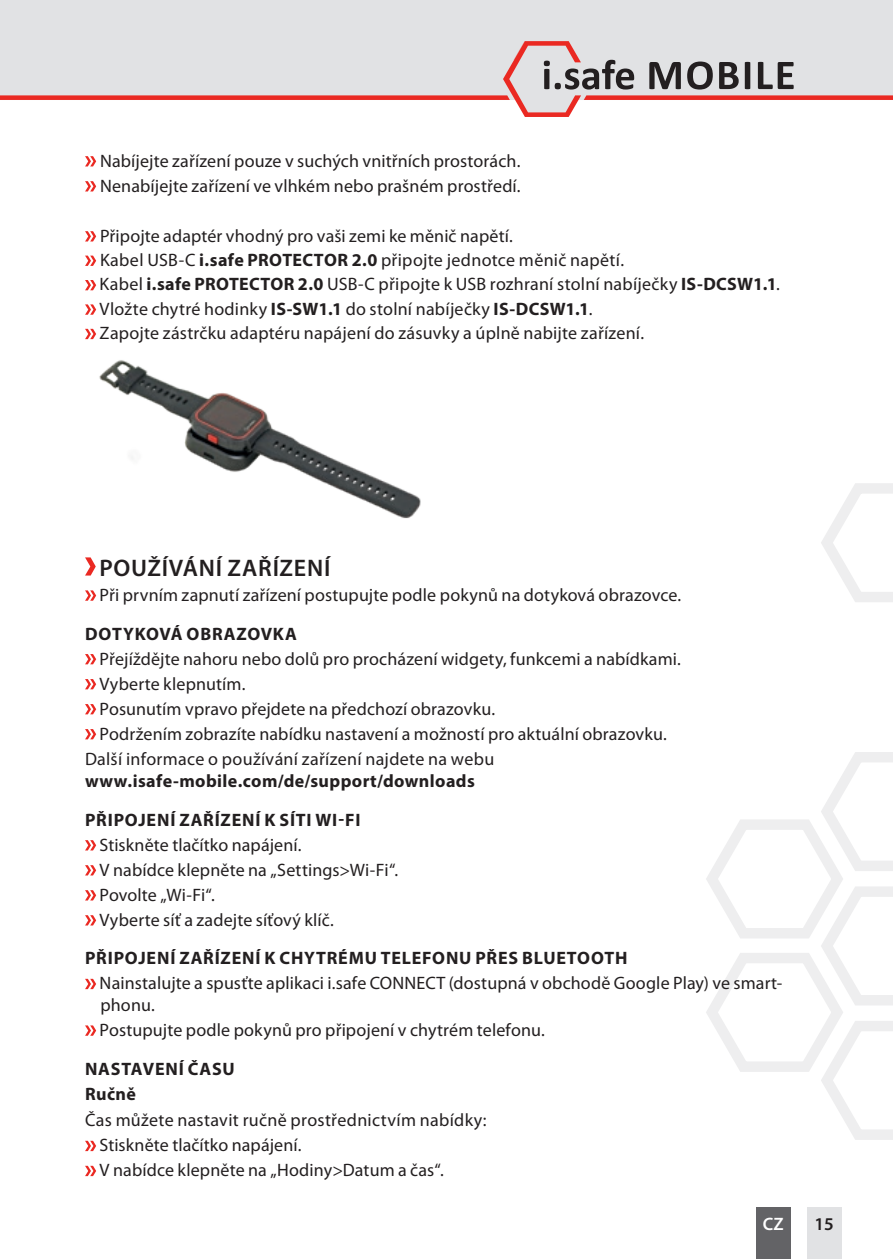
<style>
.page{position:relative;width:893px;height:1259px;background:#fff}
.page>*{position:absolute;margin:0;border:0;box-sizing:border-box;transform-origin:0 0}
.t1{font:600 24px "Myriad Pro";letter-spacing:.03em;color:#231f20}
.t2{font:18px/24.9px "Myriad Pro";letter-spacing:.01em;color:#231f20}
.t3{font:700 18px/38.7px "Myriad Pro";letter-spacing:.04em;color:#231f20}
.t4{font:600 18px "Myriad Pro";color:#fff}
.t5{font:600 18px "Myriad Pro";color:#231f20}
.s1{font-weight:700}
</style>
<div class="page">
<svg style="left:821px;top:483px;width:72px;height:119px"></svg>
<svg style="left:706px;top:752px;width:187px;height:388px"></svg>
<div style="left:756px;top:1208px;width:34px;height:51px;background:#636366"></div>
<div style="left:807px;top:1208px;width:34px;height:51px;background:#e1e2e4"></div>
<div style="left:0;top:0;width:893px;height:41px;background:#e1e2e4"></div>
<svg style="left:0;top:41px;width:893px;height:76px"></svg>
<svg style="left:85px;top:156px;width:11px;height:10px"></svg>
<svg style="left:85px;top:181px;width:11px;height:10px"></svg>
<svg style="left:85px;top:231px;width:11px;height:10px"></svg>
<svg style="left:85px;top:256px;width:11px;height:10px"></svg>
<svg style="left:85px;top:280px;width:11px;height:10px"></svg>
<svg style="left:85px;top:304px;width:11px;height:11px"></svg>
<svg style="left:85px;top:329px;width:11px;height:10px"></svg>
<img style="left:99px;top:360px;width:322px;height:159px">
<svg style="left:85px;top:557px;width:11px;height:18px"></svg>
<svg style="left:85px;top:590px;width:11px;height:11px"></svg>
<svg style="left:85px;top:654px;width:11px;height:10px"></svg>
<svg style="left:85px;top:679px;width:11px;height:10px"></svg>
<svg style="left:85px;top:704px;width:11px;height:10px"></svg>
<svg style="left:85px;top:729px;width:11px;height:10px"></svg>
<svg style="left:85px;top:840px;width:11px;height:10px"></svg>
<svg style="left:85px;top:865px;width:11px;height:10px"></svg>
<svg style="left:85px;top:890px;width:11px;height:10px"></svg>
<svg style="left:85px;top:915px;width:11px;height:10px"></svg>
<svg style="left:85px;top:979px;width:11px;height:10px"></svg>
<svg style="left:85px;top:1025px;width:11px;height:10px"></svg>
<svg style="left:85px;top:1140px;width:11px;height:11px"></svg>
<svg style="left:85px;top:1165px;width:11px;height:11px"></svg>
<p class="t2" style="left:100px;top:148px;width:422px">Nabíjejte zařízení pouze v suchých vnitřních prostorách.<br>Nenabíjejte zařízení ve vlhkém nebo prašném prostředí.</p>
<p class="t2" style="left:100px;top:223px;width:682px">Připojte adaptér vhodný pro vaši zemi ke měnič napětí.<br>Kabel USB-C <span class="s1">i.safe PROTECTOR 2.0</span> připojte jednotce měnič napětí.<br>Kabel <span class="s1">i.safe PROTECTOR 2.0</span> USB-C připojte k USB rozhraní stolní nabíječky <span class="s1">IS-DCSW1.1</span>.<br>Vložte chytré hodinky <span class="s1">IS-SW1.1</span> do stolní nabíječky <span class="s1">IS-DCSW1.1</span>.<br>Zapojte zástrčku adaptéru napájení do zásuvky a úplně nabijte zařízení.</p>
<h1 class="t1" style="left:99px;top:552px;width:233px">POUŽÍVÁNÍ ZAŘÍZENÍ</h1>
<p class="t2" style="left:100px;top:582px;width:583px">Při prvním zapnutí zařízení postupujte podle pokynů na dotyková obrazovce.</p>
<p class="t3" style="left:85px;top:613px;width:213px">DOTYKOVÁ OBRAZOVKA</p>
<p class="t2" style="left:100px;top:646px;width:583px">Přejíždějte nahoru nebo dolů pro procházení widgety, funkcemi a nabídkami.</p>
<p class="t2" style="left:100px;top:671px;width:147px">Vyberte klepnutím.</p>
<p class="t2" style="left:100px;top:696px;width:397px">Posunutím vpravo přejdete na předchozí obrazovku.</p>
<p class="t2" style="left:100px;top:721px;width:569px">Podržením zobrazíte nabídku nastavení a možností pro aktuální obrazovku.</p>
<p class="t2" style="left:85px;top:746px;width:411px">Další informace o používání zařízení najdete na webu</p>
<p class="t3" style="left:85px;top:761px;width:391px">www.isafe-mobile.com/de/support/downloads<br>PŘIPOJENÍ ZAŘÍZENÍ K SÍTI WI-FI</p>
<p class="t2" style="left:100px;top:832px;width:300px">Stiskněte tlačítko napájení.<br>V nabídce klepněte na „Settings&gt;Wi-Fi“.<br>Povolte „Wi-Fi“.<br>Vyberte síť a zadejte síťový klíč.</p>
<p class="t3" style="left:85px;top:938px;width:544px">PŘIPOJENÍ ZAŘÍZENÍ K CHYTRÉMU TELEFONU PŘES BLUETOOTH</p>
<p class="t2" style="left:100px;top:972px;width:684px;line-height:21.6px">Nainstalujte a spusťte aplikaci i.safe CONNECT (dostupná v obchodě Google Play) ve smart&shy;phonu.</p>
<p class="t2" style="left:100px;top:1017px;width:447px">Postupujte podle pokynů pro připojení v chytrém telefonu.</p>
<p class="t3" style="left:85px;top:1055px;width:151px;line-height:25.8px">NASTAVENÍ ČASU<br>Ručně</p>
<p class="t2" style="left:100px;top:1107px;width:388px;text-indent:-15px">Čas můžete nastavit ručně prostřednictvím nabídky:<br>Stiskněte tlačítko napájení.<br>V nabídce klepněte na „Hodiny&gt;Datum a čas“.</p>
<p class="t4" style="left:763px;top:1212px;width:22px">CZ</p>
<p class="t5" style="left:815px;top:1212px;width:21px">15</p>
</div>
